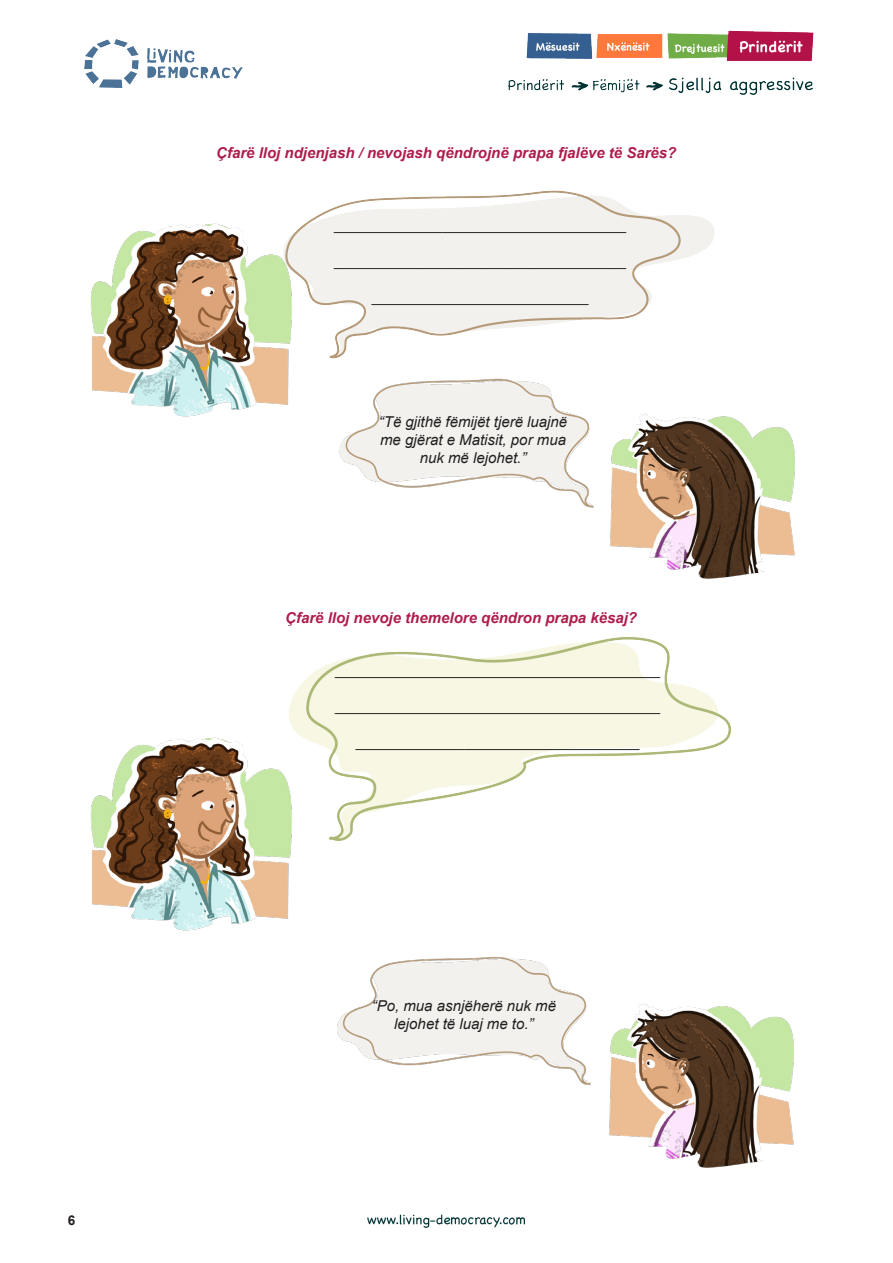
<style>
.page{position:relative;width:893px;height:1263px;background:#fff}
.page>*{position:absolute;margin:0;border:0;box-sizing:border-box;transform-origin:0 0}
.t1{font:15px "Arial";color:#231f20}
.t2{font:italic 15px/18px "Arial";color:#231f20;text-align:center}
.t3{font:italic 700 15px "Arial";color:#ae1d4b}
.t4{font:700 13.5px "Arial";color:#231f20}
</style>
<div class="page">
<img style="left:84px;top:30px;width:730px;height:1198px">
<img style="left:325px;top:934px;width:302px;height:167px">
<img style="left:331px;top:369px;width:267px;height:154px">
<img style="left:85px;top:219px;width:210px;height:202px">
<img style="left:591px;top:384px;width:212px;height:203px">
<img style="left:85px;top:733px;width:210px;height:202px">
<img style="left:591px;top:975px;width:212px;height:203px">
<img style="left:283px;top:634px;width:456px;height:209px">
<img style="left:280px;top:181px;width:445px;height:185px">
<p class="t4" style="left:68px;top:1211px;width:9px">6</p>
<p class="t3" style="left:216px;top:142px;width:462px">Çfarë lloj ndjenjash / nevojash qëndrojnë prapa fjalëve të Sarës?</p>
<p class="t1" style="left:334px;top:215px;width:293px">___________________________________</p>
<p class="t1" style="left:334px;top:251px;width:293px">___________________________________</p>
<p class="t1" style="left:372px;top:287px;width:218px">__________________________</p>
<p class="t2" style="left:379px;top:412px;width:190px">“Të gjithë fëmijët tjerë luajnë me gjërat e Matisit, por mua nuk më lejohet.”</p>
<p class="t3" style="left:285px;top:608px;width:353px">Çfarë lloj nevoje themelore qëndron prapa kësaj?</p>
<p class="t1" style="left:335px;top:660px;width:327px">_______________________________________</p>
<p class="t1" style="left:335px;top:696px;width:327px">_______________________________________</p>
<p class="t1" style="left:356px;top:732px;width:285px">__________________________________</p>
<p class="t2" style="left:372px;top:997px;width:186px">“Po, mua asnjëherë nuk më lejohet të luaj me to.”</p>
</div>
